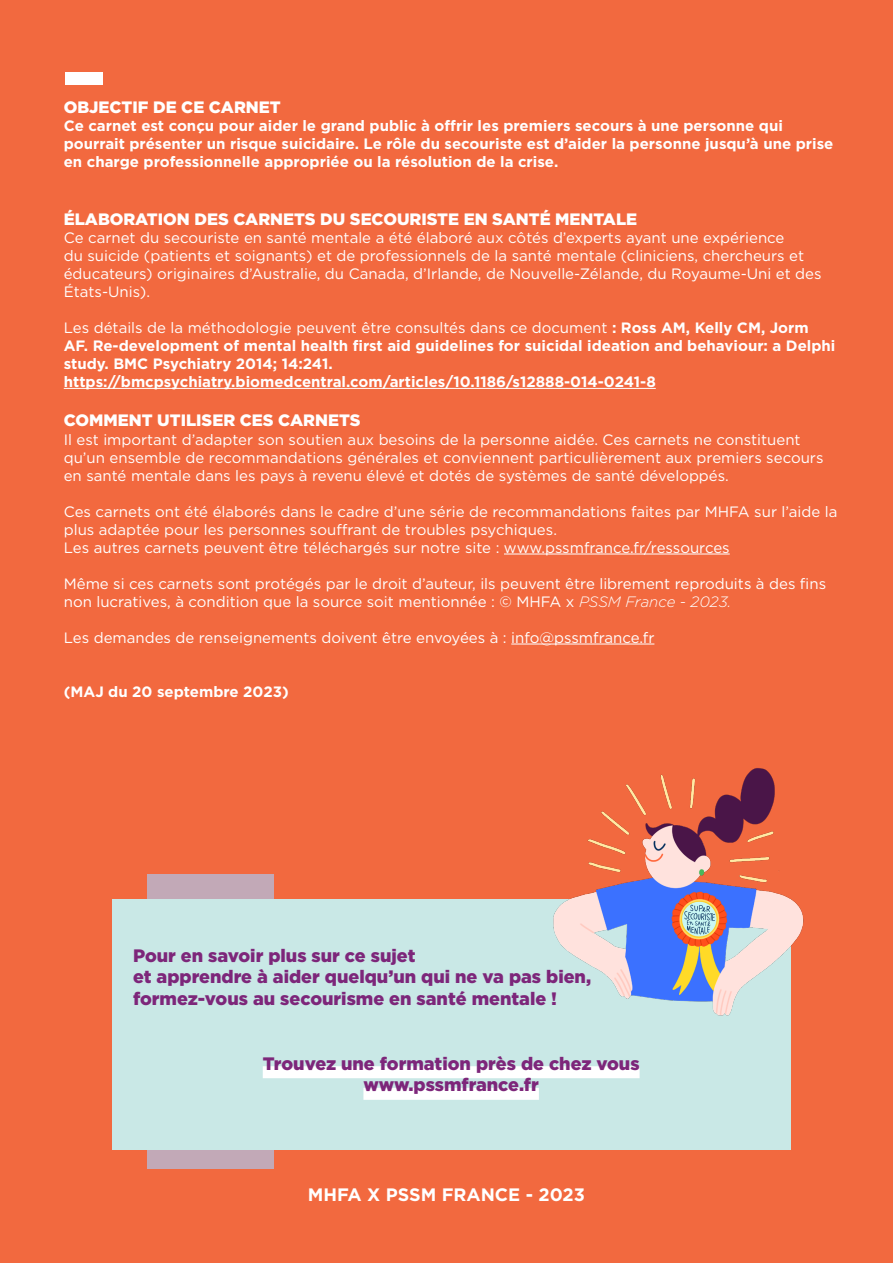
<style>
.page{position:relative;width:893px;height:1263px;background:#f2693f}
.page>*{position:absolute;margin:0;border:0;box-sizing:border-box;transform-origin:0 0}
.t1{font:900 18px "Gotham";color:#7d267a}
.t2{font:700 18px "Gotham";color:#fff}
.t3{font:900 16.5px "Gotham";color:#fff}
.t4{font:15px/18px "Gotham";color:#fff}
.t5{font:700 15px/18px "Gotham";color:#fff}
.s1{font-weight:400}
.s2{font-weight:300;font-style:italic}
</style>
<div class="page">
<hr style="left:64px;top:388px;width:592px;height:1px;background:#fff">
<hr style="left:504px;top:554px;width:226px;height:1px;background:#fff">
<hr style="left:511px;top:644px;width:143px;height:1px;background:#fff">
<div style="left:65px;top:72px;width:38px;height:13px;background:#fff"></div>
<div style="left:147px;top:874px;width:127px;height:295px;background:#c2a9b7"></div>
<div style="left:112px;top:899px;width:679px;height:250px;background:#c9e8e6"></div>
<div style="left:263px;top:1066px;width:377px;height:12px;background:#fff"></div>
<div style="left:363px;top:1088px;width:176px;height:12px;background:#fff"></div>
<img style="left:553px;top:768px;width:251px;height:248px">
<p class="t3" style="left:64px;top:98px;width:218px">OBJECTIF DE CE CARNET</p>
<p class="t5" style="left:64px;top:117px;width:771px">Ce carnet est conçu pour aider le grand public à offrir les premiers secours à une personne qui pourrait présenter un risque suicidaire. Le rôle du secouriste est d’aider la personne jusqu’à une prise en charge professionnelle appropriée ou la résolution de la crise.</p>
<p class="t3" style="left:64px;top:209px;width:575px">ÉLABORATION DES CARNETS DU SECOURISTE EN SANTÉ MENTALE</p>
<p class="t4" style="left:64px;top:228px;width:759px">Ce carnet du secouriste en santé mentale a été élaboré aux côtés d’experts ayant une expérience<br>du suicide (patients et soignants) et de professionnels de la santé mentale (cliniciens, chercheurs et éducateurs) originaires d’Australie, du Canada, d’Irlande, de Nouvelle-Zélande, du Royaume-Uni et des États-Unis).</p>
<p class="t5" style="left:64px;top:318px;width:773px"><span class="s1">Les détails de la méthodologie peuvent être consultés dans ce document</span> : Ross AM, Kelly CM, Jorm<br>AF. Re-development of mental health first aid guidelines for suicidal ideation and behaviour: a Delphi study. BMC Psychiatry 2014; 14:241.</p>
<p class="t5" style="left:64px;top:372px;width:593px">https://bmcpsychiatry.biomedcentral.com/articles/10.1186/s12888-014-0241-8</p>
<p class="t3" style="left:64px;top:411px;width:298px">COMMENT UTILISER CES CARNETS</p>
<p class="t4" style="left:64px;top:430px;width:761px">Il est important d’adapter son soutien aux besoins de la personne aidée. Ces carnets ne constituent qu’un ensemble de recommandations générales et conviennent particulièrement aux premiers secours en santé mentale dans les pays à revenu élevé et dotés de systèmes de santé développés.</p>
<p class="t4" style="left:64px;top:502px;width:775px">Ces carnets ont été élaborés dans le cadre d’une série de recommandations faites par MHFA sur l’aide la plus adaptée pour les personnes souffrant de troubles psychiques.</p>
<p class="t4" style="left:64px;top:538px;width:667px">Les autres carnets peuvent être téléchargés sur notre site : www.pssmfrance.fr/ressources</p>
<p class="t4" style="left:64px;top:574px;width:764px">Même si ces carnets sont protégés par le droit d’auteur, ils peuvent être librement reproduits à des fins non lucratives, à condition que la source soit mentionnée : © MHFA x <span class="s2">PSSM France - 2023.</span></p>
<p class="t4" style="left:64px;top:628px;width:592px">Les demandes de renseignements doivent être envoyées à : info@pssmfrance.fr</p>
<p class="t5" style="left:64px;top:682px;width:226px">(MAJ du 20 septembre 2023)</p>
<p class="t1" style="left:133px;top:945px;width:284px">Pour en savoir plus sur ce sujet</p>
<p class="t1" style="left:133px;top:967px;width:460px">et apprendre à aider quelqu’un qui ne va pas bien,</p>
<p class="t1" style="left:133px;top:988px;width:426px">formez-vous au secourisme en santé mentale !</p>
<p class="t1" style="left:263px;top:1053px;width:378px">Trouvez une formation près de chez vous</p>
<p class="t1" style="left:363px;top:1075px;width:177px">www.pssmfrance.fr</p>
<p class="t2" style="left:308px;top:1182px;width:279px">MHFA X PSSM FRANCE - 2023</p>
</div>
